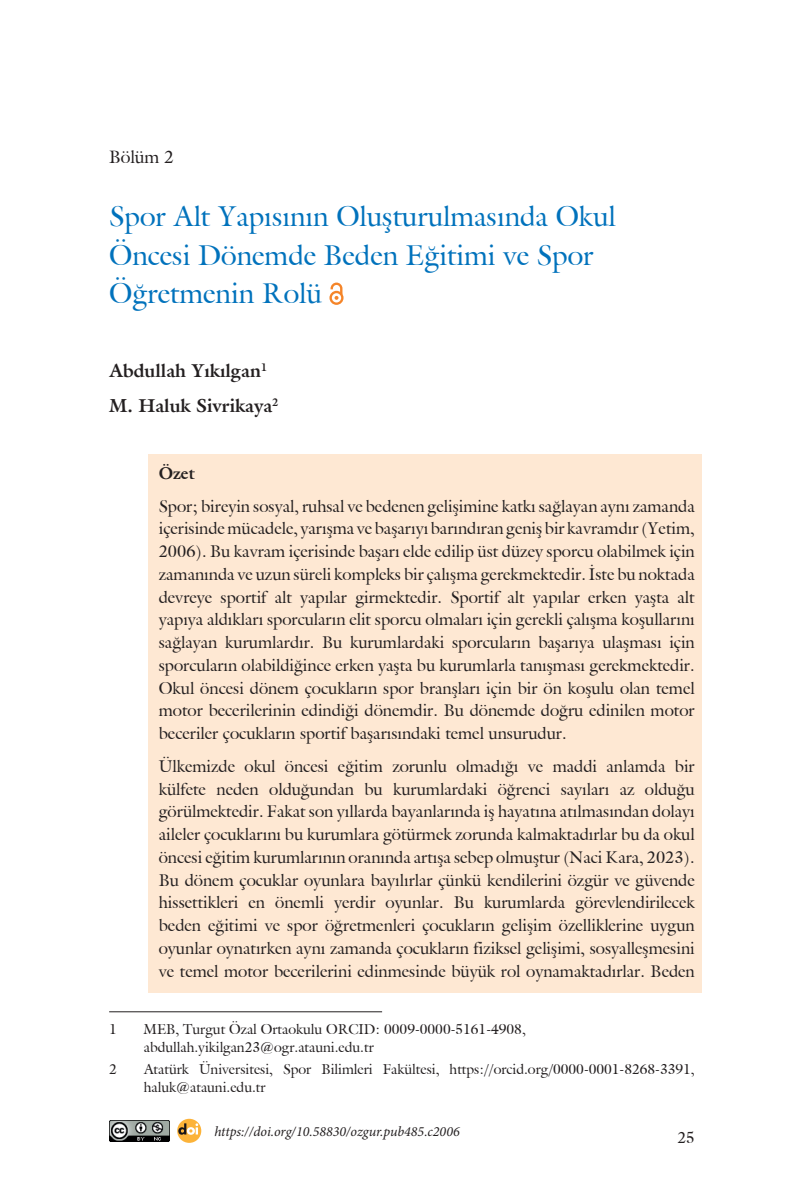
<style>
.page{position:relative;width:794px;height:1191px;background:#fff}
.page>*{position:absolute;margin:0;border:0;box-sizing:border-box;transform-origin:0 0}
.t1{font:28px/38.5px "Galliard IT Cby BT";color:#0072bc}
.t2{font:700 18.38px/34.5px "Galliard IT Cby BT";color:#231f20}
.t3{font:17.5px "Galliard IT Cby BT";color:#231f20}
.t4{font:16.62px/22.8px "Galliard IT Cby BT";color:#231f20;text-align:justify}
.t5{font:700 16.62px "Galliard IT Cby BT";color:#231f20}
.t6{font:15.75px "Galliard IT Cby BT";color:#231f20}
.t7{font:14px/17.5px "Galliard IT Cby BT";color:#231f20}
.t8{font:italic 14px "Minion Pro";color:#231f20}
</style>
<div class="page">
<div style="left:148px;top:454px;width:554px;height:538px;background:#fee8d3"></div>
<svg style="left:329px;top:282px;width:14px;height:23px"></svg>
<hr style="left:109px;top:1011px;width:273px;height:1px;background:#231f20">
<img style="left:109px;top:1120px;width:60px;height:21px">
<svg style="left:177px;top:1118px;width:24px;height:24px"></svg>
<svg style="left:178px;top:1123px;width:20px;height:11px"></svg>
<p class="t3" style="left:109px;top:145px;width:66px">Bölüm 2</p>
<h1 class="t1" style="left:109px;top:197px;width:508px">Spor Alt Yapısının Oluşturulmasında Okul<br>Öncesi Dönemde Beden Eğitimi ve Spor<br>Öğretmenin Rolü</h1>
<p class="t2" style="left:109px;top:353px;width:171px">Abdullah Yıkılgan<sup>1<br></sup>M. Haluk Sivrikaya<sup>2</sup></p>
<p class="t5" style="left:159px;top:462px;width:38px">Özet</p>
<p class="t4" style="left:159px;top:494px;width:537px">Spor; bireyin sosyal, ruhsal ve bedenen gelişimine katkı sağlayan aynı zamanda içerisinde mücadele, yarışma ve başarıyı barındıran geniş bir kavramdır (Yetim, 2006). Bu kavram içerisinde başarı elde edilip üst düzey sporcu olabilmek için zamanında ve uzun süreli kompleks bir çalışma gerekmektedir. İste bu noktada devreye sportif alt yapılar girmektedir. Sportif alt yapılar erken yaşta alt yapıya aldıkları sporcuların elit sporcu olmaları için gerekli çalışma koşullarını sağlayan kurumlardır. Bu kurumlardaki sporcuların başarıya ulaşması için sporcuların olabildiğince erken yaşta bu kurumlarla tanışması gerekmektedir.<br>Okul öncesi dönem çocukların spor branşları için bir ön koşulu olan temel motor becerilerinin edindiği dönemdir. Bu dönemde doğru edinilen motor beceriler çocukların sportif başarısındaki temel unsurudur.</p>
<p class="t4" style="left:159px;top:754px;width:537px">Ülkemizde okul öncesi eğitim zorunlu olmadığı ve maddi anlamda bir külfete neden olduğundan bu kurumlardaki öğrenci sayıları az olduğu görülmektedir. Fakat son yıllarda bayanlarında iş hayatına atılmasından dolayı aileler çocuklarını bu kurumlara götürmek zorunda kalmaktadırlar bu da okul öncesi eğitim kurumlarının oranında artışa sebep olmuştur (Naci Kara, 2023).<br>Bu dönem çocuklar oyunlara bayılırlar çünkü kendilerini özgür ve güvende hissettikleri en önemli yerdir oyunlar. Bu kurumlarda görevlendirilecek beden eğitimi ve spor öğretmenleri çocukların gelişim özelliklerine uygun oyunlar oynatırken aynı zamanda çocukların fiziksel gelişimi, sosyalleşmesini ve temel motor becerilerini edinmesinde büyük rol oynamaktadırlar. Beden</p>
<p class="t7" style="left:109px;top:1020px;width:9px">1</p>
<p class="t7" style="left:144px;top:1020px;width:383px">MEB, Turgut Özal Ortaokulu ORCID: 0009-0000-5161-4908, abdullah.yikilgan23@ogr.atauni.edu.tr</p>
<p class="t7" style="left:109px;top:1060px;width:9px">2</p>
<p class="t7" style="left:144px;top:1060px;width:552px">Atatürk Üniversitesi, Spor Bilimleri Fakültesi, https://orcid.org/0000-0001-8268-3391, haluk@atauni.edu.tr</p>
<p class="t8" style="left:214px;top:1121px;width:247px">https://doi.org/10.58830/ozgur.pub485.c2006</p>
<p class="t6" style="left:677px;top:1127px;width:19px">25</p>
</div>
